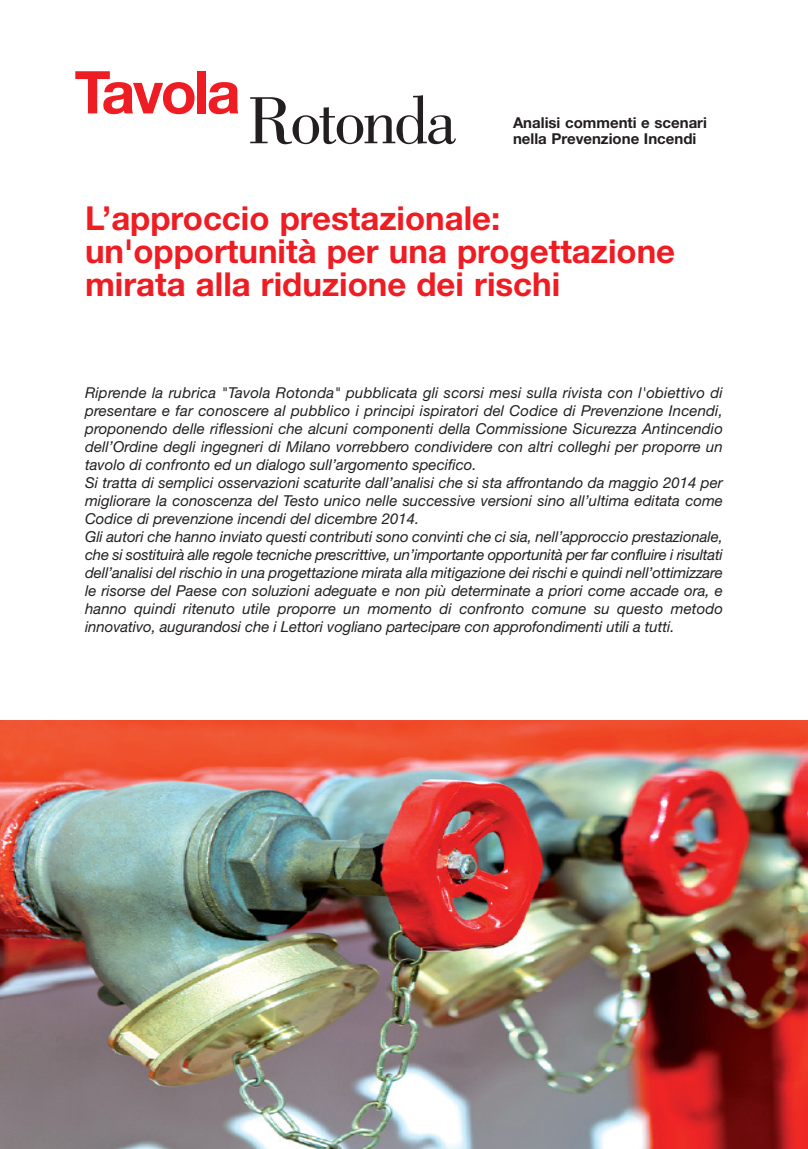
<style>
.page{position:relative;width:808px;height:1149px;background:#fff}
.page>*{position:absolute;margin:0;border:0;box-sizing:border-box;transform-origin:0 0}
.t1{font:68.85px "Bodoni";letter-spacing:-.04em;color:#231f20}
.t2{font:700 33px/33px "Helvetica Neue";color:#ee1d23}
.t3{font:italic 15px/18px "Helvetica Neue";color:#231f20}
.t4{font:700 15px/16.5px "Helvetica Neue";color:#231f20}
</style>
<div class="page">
<img style="left:0;top:720px;width:808px;height:428px">
<h1 class="t1" style="left:75px;top:95px;width:383px"><sup>Tavola</sup>Rotonda</h1>
<p class="t4" style="left:513px;top:113px;width:195px">Analisi commenti e scenari nella Prevenzione Incendi</p>
<h2 class="t2" style="left:85px;top:200px;width:592px">L’approccio prestazionale: un'opportunità per una progettazione mirata alla riduzione dei rischi</h2>
<p class="t3" style="left:85px;top:383px;width:639px">Riprende la rubrica "Tavola Rotonda" pubblicata gli scorsi mesi sulla rivista con l'obiettivo di presentare e far conoscere al pubblico i principi ispiratori del Codice di Prevenzione Incendi, proponendo delle riflessioni che alcuni componenti della Commissione Sicurezza Antincendio dell’Ordine degli ingegneri di Milano vorrebbero condividere con altri colleghi per proporre un tavolo di confronto ed un dialogo sull’argomento specifico.<br>Si tratta di semplici osservazioni scaturite dall’analisi che si sta affrontando da maggio 2014 per migliorare la conoscenza del Testo unico nelle successive versioni sino all’ultima editata come Codice di prevenzione incendi del dicembre 2014.<br>Gli autori che hanno inviato questi contributi sono convinti che ci sia, nell’approccio prestazionale, che si sostituirà alle regole tecniche prescrittive, un’importante opportunità per far confluire i risultati dell’analisi del rischio in una progettazione mirata alla mitigazione dei rischi e quindi nell’ottimizzare le risorse del Paese con soluzioni adeguate e non più determinate a priori come accade ora, e hanno quindi ritenuto utile proporre un momento di confronto comune su questo metodo innovativo, augurandosi che i Lettori vogliano partecipare con approfondimenti utili a tutti.</p>
</div>
